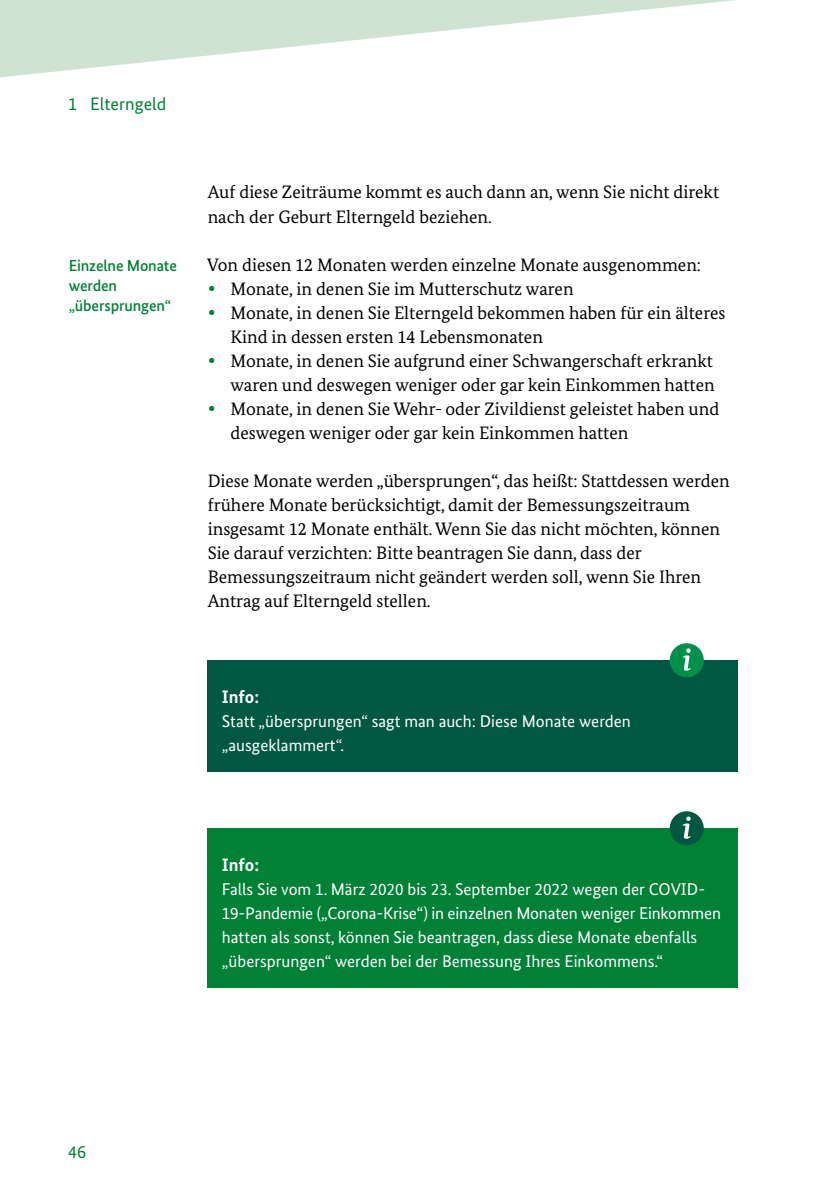
<style>
.page{position:relative;width:840px;height:1191px;background:#fff}
.page>*{position:absolute;margin:0;border:0;box-sizing:border-box;transform-origin:0 0}
.D-Body_D-01_1-P-Fließtext{font:18px/24px "Bundes Serif";color:#000}
.D-Body_D-01_2-P-Fließtext_oA{font:18px "Bundes Serif";color:#000}
.t1{font:18px "Bundes Sans";color:#008136}
.C-I-box_B-04-HL4_IKasten{font:700 18px "Bundes Sans";color:#fff}
.C-I-box_B-04-HL4_IKasten_2{font:700 18px "Bundes Sans";color:#fff}
.C-I-box_B-05-P-Body_IKasten_2{font:17px/24px "Bundes Sans";color:#fff}
.C-I-box_B-05-P-Body_IKasten{font:17px/24px "Bundes Sans";color:#fff}
.t2{font:500 16px/20px "Bundes Sans";letter-spacing:-.01em;color:#008136}
.s1{color:#008136}
</style>
<div class="page">
<svg style="left:0;top:0;width:735px;height:77px;fill:#d0e3d2"></svg>
<div style="left:207px;top:660px;width:530px;height:63px;background:#005840"></div>
<div style="left:207px;top:696px;width:530px;height:75px;background:#005840"></div>
<div style="left:207px;top:828px;width:530px;height:63px;background:#008136"></div>
<div style="left:207px;top:864px;width:530px;height:123px;background:#008136"></div>
<div style="left:669px;top:643px;width:34px;height:34px;background:#009149;border-radius:50%"></div>
<svg style="left:673px;top:646px;width:26px;height:24px"></svg>
<div style="left:669px;top:811px;width:34px;height:34px;background:#005840;border-radius:50%"></div>
<svg style="left:673px;top:814px;width:26px;height:24px"></svg>
<p class="t1" style="left:68px;top:93px;width:100px">1 Elterngeld</p>
<p class="t2" style="left:69px;top:255px;width:110px">Einzelne Monate werden „übersprungen“</p>
<p class="D-Body_D-01_1-P-Fließtext" style="left:207px;top:180px;width:512px">Auf diese Zeiträume kommt es auch dann an, wenn Sie nicht direkt nach der Geburt Elterngeld beziehen.</p>
<p class="D-Body_D-01_2-P-Fließtext_oA" style="left:207px;top:253px;width:495px">Von diesen 12 Monaten werden einzelne Monate ausgenommen:</p>
<p class="D-Body_D-01_1-P-Fließtext" style="left:207px;top:276px;width:367px"><span class="s1">•</span> Monate, in denen Sie im Mutterschutz waren</p>
<p class="D-Body_D-01_1-P-Fließtext" style="left:230px;top:300px;width:496px;text-indent:-23px"><span class="s1">•</span> Monate, in denen Sie Elterngeld bekommen haben für ein älteres<br>Kind in dessen ersten 14 Lebensmonaten</p>
<p class="D-Body_D-01_1-P-Fließtext" style="left:207px;top:348px;width:508px;text-align:right"><span class="s1">•</span> Monate, in denen Sie aufgrund einer Schwangerschaft erkrankt waren und deswegen weniger oder gar kein Einkommen hatten</p>
<p class="D-Body_D-01_1-P-Fließtext" style="left:230px;top:396px;width:490px;text-indent:-23px"><span class="s1">•</span> Monate, in denen Sie Wehr- oder Zivildienst geleistet haben und deswegen weniger oder gar kein Einkommen hatten</p>
<p class="D-Body_D-01_1-P-Fließtext" style="left:207px;top:468px;width:523px">Diese Monate werden „übersprungen“, das heißt: Stattdessen werden frühere Monate berücksichtigt, damit der Bemessungszeitraum insgesamt 12 Monate enthält. Wenn Sie das nicht möchten, können Sie darauf verzichten: Bitte beantragen Sie dann, dass der Bemessungszeitraum nicht geändert werden soll, wenn Sie Ihren Antrag auf Elterngeld stellen.</p>
<h4 class="C-I-box_B-04-HL4_IKasten" style="left:222px;top:685px;width:39px">Info:</h4>
<p class="C-I-box_B-05-P-Body_IKasten" style="left:222px;top:708px;width:410px">Statt „übersprungen“ sagt man auch: Diese Monate werden „ausgeklammert“.</p>
<h4 class="C-I-box_B-04-HL4_IKasten_2" style="left:222px;top:853px;width:39px">Info:</h4>
<p class="C-I-box_B-05-P-Body_IKasten_2" style="left:222px;top:876px;width:500px">Falls Sie vom 1. März 2020 bis 23. September 2022 wegen der COVID-19-Pandemie („Corona-Krise“) in einzelnen Monaten weniger Einkommen hatten als sonst, können Sie beantragen, dass diese Monate ebenfalls „übersprungen“ werden bei der Bemessung Ihres Einkommens.“</p>
<p class="t1" style="left:68px;top:1141px;width:19px">46</p>
</div>
